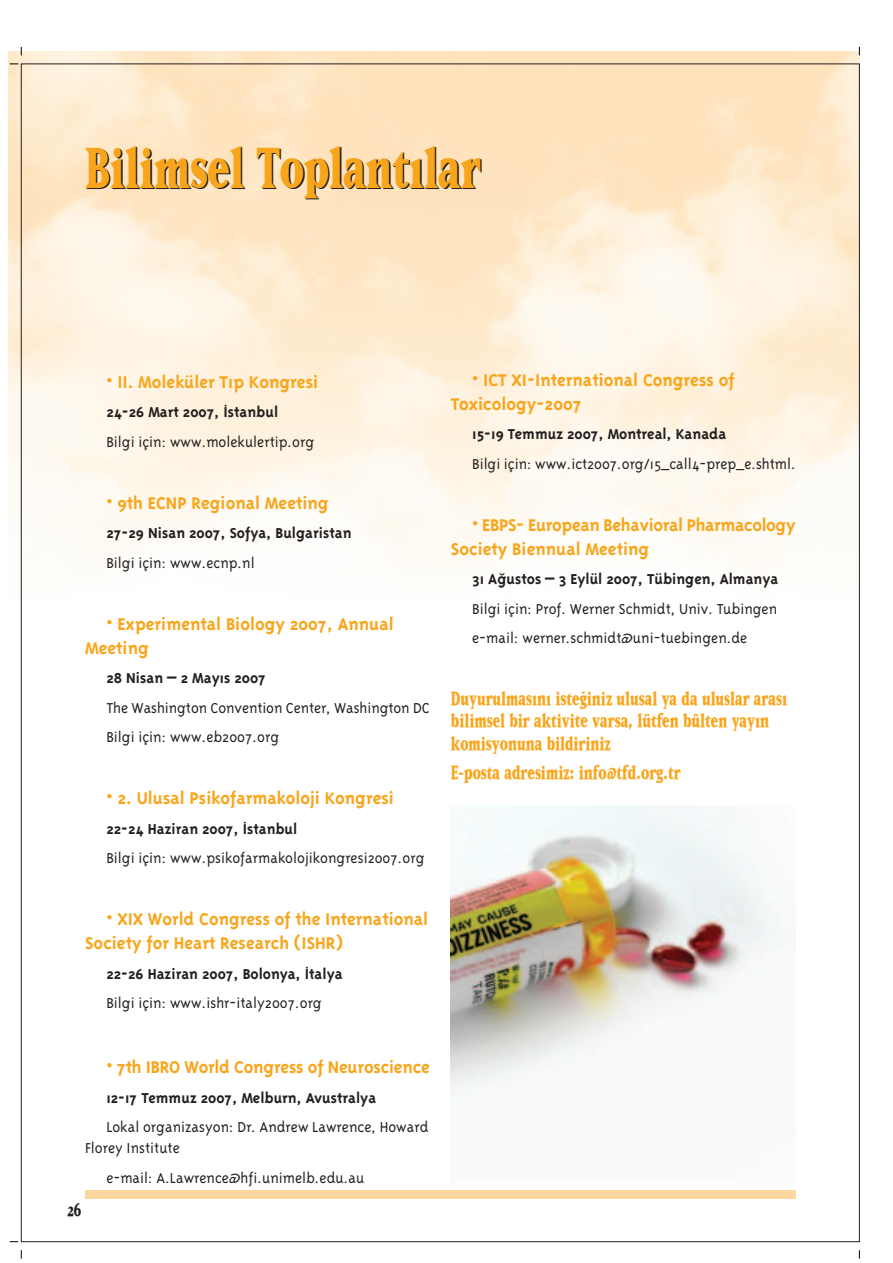
<style>
.page{position:relative;width:893px;height:1263px;background:#fff}
.page>*{position:absolute;margin:0;border:0;box-sizing:border-box;transform-origin:0 0}
.t1{font:800 66px "Matrix Trk";color:#231f20;scale:.7 1}
.t2{font:800 22.5px/22.5px "Matrix Trk";color:#f9a51b;scale:.7 1}
.t3{font:800 21px "Matrix Trk";color:#231f20;scale:.7 1}
.t4{font:700 19.5px/24px "Triplex";color:#f9a51b}
.t5{font:700 19.5px/24px "Triplex";letter-spacing:-.02em;color:#f9a51b}
.t6{font:300 16.5px/29.5px "Triplex";color:#231f20}
.t7{font:700 16.5px "Triplex";color:#231f20}
</style>
<div class="page">
<img style="left:9px;top:51px;width:850px;height:560px">
<div style="left:85px;top:1191px;width:710px;height:8px;background:#fed7a0"></div>
<img style="left:451px;top:805px;width:326px;height:287px">
<h1 class="t1" style="left:87px;top:135px;width:566px">Bilimsel Toplant›lar</h1>
<p class="t4" style="left:106px;top:371px;width:213px">• II. Moleküler T›p Kongresi</p>
<p class="t7" style="left:106px;top:406px;width:173px">24-26 Mart 2007, ‹stanbul</p>
<p class="t6" style="left:106px;top:428px;width:209px">Bilgi için: www.molekulertip.org</p>
<p class="t4" style="left:106px;top:492px;width:224px">• 9th ECNP Regional Meeting</p>
<p class="t7" style="left:106px;top:527px;width:247px">27-29 Nisan 2007, Sofya, Bulgaristan</p>
<p class="t6" style="left:106px;top:549px;width:150px">Bilgi için: www.ecnp.nl</p>
<p class="t4" style="left:85px;top:613px;width:310px;text-indent:21px">• Experimental Biology 2007, Annual<br>Meeting</p>
<p class="t7" style="left:106px;top:672px;width:161px">28 Nisan – 2 May›s 2007</p>
<p class="t6" style="left:106px;top:694px;width:325px">The Washington Convention Center, Washington DC<br>Bilgi için: www.eb2007.org</p>
<p class="t4" style="left:106px;top:788px;width:289px">• 2. Ulusal Psikofarmakoloji Kongresi</p>
<p class="t7" style="left:106px;top:823px;width:192px">22-24 Haziran 2007, ‹stanbul</p>
<p class="t6" style="left:106px;top:845px;width:320px">Bilgi için: www.psikofarmakolojikongresi2007.org</p>
<p class="t4" style="left:85px;top:909px;width:344px;text-indent:21px">• XIX World Congress of the International<br>Society for Heart Research (ISHR)</p>
<p class="t7" style="left:106px;top:968px;width:238px">22-26 Haziran 2007, Bolonya, ‹talya</p>
<p class="t6" style="left:106px;top:990px;width:217px">Bilgi için: www.ishr-italy2007.org</p>
<p class="t4" style="left:106px;top:1057px;width:325px">• 7th IBRO World Congress of Neuroscience</p>
<p class="t7" style="left:106px;top:1092px;width:271px">12-17 Temmuz 2007, Melburn, Avustralya</p>
<p class="t6" style="left:85px;top:1118px;width:345px;line-height:21px;text-indent:21px">Lokal organizasyon: Dr. Andrew Lawrence, Howard<br>Florey Institute</p>
<p class="t6" style="left:106px;top:1164px;width:259px">e-mail: A.Lawrence@hfi.unimelb.edu.au</p>
<p class="t3" style="left:67px;top:1199px;width:21px">26</p>
<p class="t4" style="left:451px;top:369px;width:285px;text-indent:21px">• ICT XI-International Congress of<br>Toxicology-2007</p>
<p class="t7" style="left:472px;top:428px;width:256px">15-19 Temmuz 2007, Montreal, Kanada</p>
<p class="t6" style="left:472px;top:450px;width:325px">Bilgi için: www.ict2007.org/15_call4-prep_e.shtml.</p>
<p class="t5" style="left:451px;top:514px;width:346px;text-indent:21px">• EBPS- European Behavioral Pharmacology<br>Society Biennual Meeting</p>
<p class="t7" style="left:472px;top:573px;width:308px">31 A¤ustos – 3 Eylül 2007, Tübingen, Almanya</p>
<p class="t6" style="left:472px;top:595px;width:306px">Bilgi için: Prof. Werner Schmidt, Univ. Tubingen e-mail: werner.schmidt@uni-tuebingen.de</p>
<h2 class="t2" style="left:451px;top:687px;width:482px">Duyurulmas›n› iste¤iniz ulusal ya da uluslar aras› bilimsel bir aktivite varsa, lütfen bülten yay›n komisyonuna bildiriniz</h2>
<h2 class="t2" style="left:451px;top:761px;width:329px">E-posta adresimiz: info@tfd.org.tr</h2>
</div>
